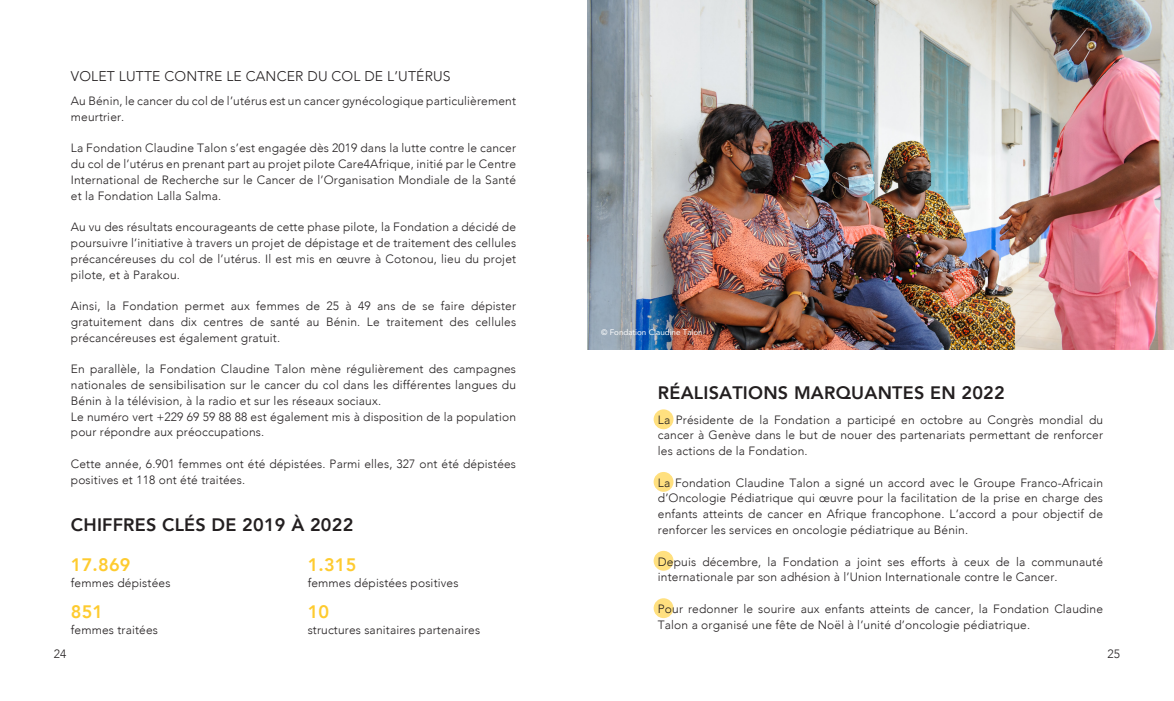
<style>
.page{position:relative;width:1174px;height:701px;background:#fff}
.page>*{position:absolute;margin:0;border:0;box-sizing:border-box;transform-origin:0 0}
.titre{font:800 18px "Avenir";letter-spacing:.01em;color:#231f20}
._2_COL{font:800 18px "Avenir";letter-spacing:.01em;color:#fecb2f}
.titre-2{font:300 14px "Avenir";letter-spacing:.01em;color:#231f20}
._2_COL-2{font:300 12px/15.8px "Avenir";letter-spacing:.01em;color:#231f20;text-align:justify}
.t1{font:8px "Avenir";color:#fff}
</style>
<div class="page">
<div style="left:653px;top:471px;width:20px;height:20px;background:#ffe07f;border-radius:50%"></div>
<div style="left:653px;top:550px;width:20px;height:20px;background:#ffe07f;border-radius:50%"></div>
<div style="left:653px;top:598px;width:20px;height:19px;background:#ffe07f;border-radius:50%"></div>
<div style="left:653px;top:409px;width:20px;height:20px;background:#ffe07f;border-radius:50%"></div>
<img style="left:587px;top:0;width:587px;height:349px">
<p class="titre-2" style="left:71px;top:68px;width:381px">VOLET LUTTE CONTRE LE CANCER DU COL DE L’UTÉRUS</p>
<p class="_2_COL-2" style="left:71px;top:93px;width:446px">Au Bénin, le cancer du col de l’utérus est un cancer gynécologique particulièrement meurtrier.</p>
<p class="_2_COL-2" style="left:71px;top:140px;width:447px">La Fondation Claudine Talon s’est engagée dès 2019 dans la lutte contre le cancer du col de l’utérus en prenant part au projet pilote Care4Afrique, initié par le Centre International de Recherche sur le Cancer de l’Organisation Mondiale de la Santé et la Fondation Lalla Salma.</p>
<p class="_2_COL-2" style="left:71px;top:219px;width:447px">Au vu des résultats encourageants de cette phase pilote, la Fondation a décidé de poursuivre l’initiative à travers un projet de dépistage et de traitement des cellules précancéreuses du col de l’utérus. Il est mis en œuvre à Cotonou, lieu du projet pilote, et à Parakou.</p>
<p class="_2_COL-2" style="left:71px;top:298px;width:447px">Ainsi, la Fondation permet aux femmes de 25 à 49 ans de se faire dépister gratuitement dans dix centres de santé au Bénin. Le traitement des cellules précancéreuses est également gratuit.</p>
<p class="_2_COL-2" style="left:71px;top:361px;width:447px">En parallèle, la Fondation Claudine Talon mène régulièrement des campagnes nationales de sensibilisation sur le cancer du col dans les différentes langues du Bénin à la télévision, à la radio et sur les réseaux sociaux.</p>
<p class="_2_COL-2" style="left:71px;top:408px;width:447px">Le numéro vert +229 69 59 88 88 est également mis à disposition de la population pour répondre aux préoccupations.</p>
<p class="_2_COL-2" style="left:71px;top:455px;width:447px">Cette année, 6.901 femmes ont été dépistées. Parmi elles, 327 ont été dépistées positives et 118 ont été traitées.</p>
<p class="titre" style="left:71px;top:510px;width:284px">CHIFFRES CLÉS DE 2019 À 2022</p>
<p class="_2_COL" style="left:71px;top:550px;width:61px">17.869</p>
<p class="_2_COL-2" style="left:71px;top:574px;width:101px">femmes dépistées</p>
<p class="_2_COL" style="left:71px;top:597px;width:34px">851</p>
<p class="_2_COL-2" style="left:71px;top:621px;width:89px">femmes traitées</p>
<p class="_2_COL" style="left:308px;top:550px;width:50px">1.315</p>
<p class="_2_COL-2" style="left:308px;top:574px;width:152px">femmes dépistées positives</p>
<p class="_2_COL" style="left:308px;top:597px;width:23px">10</p>
<p class="_2_COL-2" style="left:308px;top:621px;width:174px">structures sanitaires partenaires</p>
<p class="t1" style="left:601px;top:325px;width:103px">© Fondation Claudine Talon</p>
<p class="titre" style="left:658px;top:379px;width:348px">RÉALISATIONS MARQUANTES EN 2022</p>
<p class="_2_COL-2" style="left:658px;top:411px;width:447px">La Présidente de la Fondation a participé en octobre au Congrès mondial du cancer à Genève dans le but de nouer des partenariats permettant de renforcer les actions de la Fondation.</p>
<p class="_2_COL-2" style="left:658px;top:474px;width:447px">La Fondation Claudine Talon a signé un accord avec le Groupe Franco-Africain d’Oncologie Pédiatrique qui œuvre pour la facilitation de la prise en charge des enfants atteints de cancer en Afrique francophone. L’accord a pour objectif de renforcer les services en oncologie pédiatrique au Bénin.</p>
<p class="_2_COL-2" style="left:658px;top:553px;width:446px">Depuis décembre, la Fondation a joint ses efforts à ceux de la communauté internationale par son adhésion à l’Union Internationale contre le Cancer.</p>
<p class="_2_COL-2" style="left:658px;top:600px;width:447px">Pour redonner le sourire aux enfants atteints de cancer, la Fondation Claudine<br>Talon a organisé une fête de Noël à l’unité d’oncologie pédiatrique.</p>
<p class="_2_COL-2" style="left:54px;top:646px;width:14px">24</p>
<p class="_2_COL-2" style="left:1107px;top:646px;width:14px">25</p>
</div>
